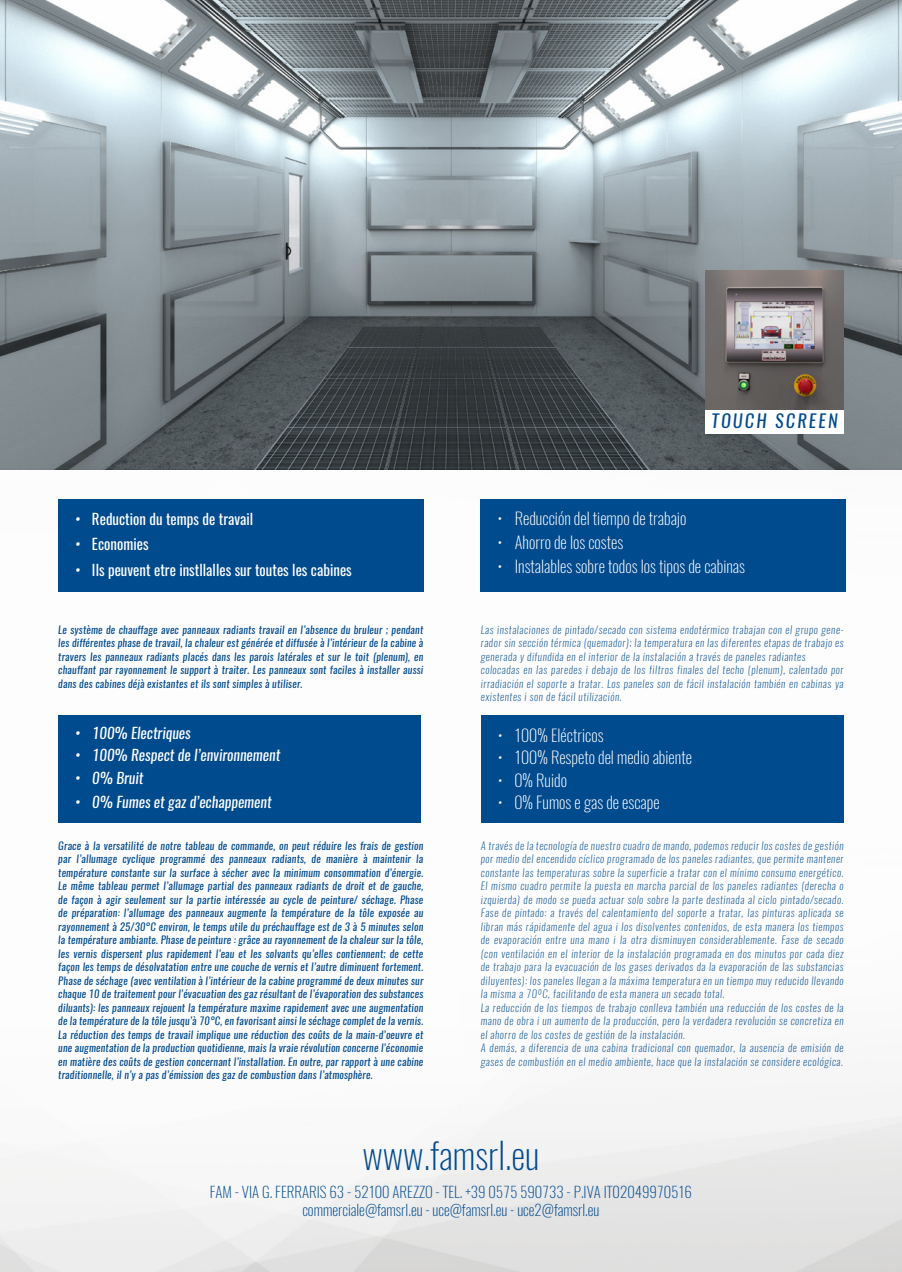
<style>
.page{position:relative;width:902px;height:1272px;background:#fff}
.page>*{position:absolute;margin:0;border:0;box-sizing:border-box;transform-origin:0 0}
.t1{font:200 36px "Oswald";color:#004a8e}
.t2{font:italic 18px "Oswald";letter-spacing:.125em;color:#004a8e}
.t3{font:200 16.5px "Oswald";color:#fff}
.t4{font:italic 200 16.5px "Oswald";color:#fff}
.t5{font:italic 15px "Oswald";color:#fff}
.t6{font:200 15px/18px "Oswald";color:#004a8e;text-align:center}
.t7{font:italic 10.5px/13.5px "Oswald";letter-spacing:.02em;color:#004a8e;text-align:justify}
.t8{font:italic 200 10.5px/13.5px "Oswald";letter-spacing:.06em;color:#004a8e}
</style>
<div class="page">
<img style="left:0;top:469px;width:901px;height:354px">
<img style="left:0;top:0;width:901px;height:469px">
<img style="left:705px;top:271px;width:138px;height:139px">
<div style="left:705px;top:410px;width:138px;height:24px;background:#fff"></div>
<div style="left:58px;top:499px;width:365px;height:92px;background:#004a8e"></div>
<div style="left:480px;top:499px;width:365px;height:92px;background:#004a8e"></div>
<div style="left:480px;top:714px;width:363px;height:108px;background:#004a8e"></div>
<div style="left:58px;top:714px;width:363px;height:108px;background:#004a8e"></div>
<h3 class="t5" style="left:75px;top:508px;width:182px">• Reduction du temps de travail</h3>
<h3 class="t5" style="left:75px;top:534px;width:77px">• Economies</h3>
<h3 class="t5" style="left:75px;top:559px;width:280px">• Ils peuvent etre instllalles sur toutes les cabines</h3>
<p class="t7" style="left:58px;top:622px;width:366px">Le système de chauffage avec panneaux radiants travail en l’absence du bruleur ; pendant les différentes phase de travail, la chaleur est générée et diffusée à l’intérieur de la cabine à travers les panneaux radiants placés dans les parois latérales et sur le toit (plenum), en chauffant par rayonnement le support à traiter. Les panneaux sont faciles à installer aussi dans des cabines déjà existantes et ils sont simples à utiliser.</p>
<h3 class="t5" style="left:75px;top:722px;width:117px">• 100% Electriques</h3>
<h3 class="t5" style="left:75px;top:744px;width:206px">• 100% Respect de l’environnement</h3>
<h3 class="t5" style="left:75px;top:767px;width:70px">• 0% Bruit</h3>
<h3 class="t5" style="left:75px;top:791px;width:198px">• 0% Fumes et gaz d’echappement</h3>
<p class="t7" style="left:58px;top:838px;width:366px">Grace à la versatilité de notre tableau de commande, on peut réduire les frais de gestion par l’allumage cyclique programmé des panneaux radiants, de manière à maintenir la température constante sur la surface à sécher avec la minimum consommation d’énergie.<br>Le même tableau permet l’allumage partial des panneaux radiants de droit et de gauche, de façon à agir seulement sur la partie intéressée au cycle de peinture/ séchage. Phase de préparation: l’allumage des panneaux augmente la température de la tôle exposée au rayonnement à 25/30°C environ, le temps utile du préchauffage est de 3 à 5 minutes selon la température ambiante. Phase de peinture : grâce au rayonnement de la chaleur sur la tôle, les vernis dispersent plus rapidement l’eau et les solvants qu’elles contiennent; de cette façon les temps de désolvatation entre une couche de vernis et l’autre diminuent fortement.<br>Phase de séchage (avec ventilation à l’intérieur de la cabine programmé de deux minutes sur chaque 10 de traitement pour l’évacuation des gaz résultant de l’évaporation des substances diluants): les panneaux rejouent la température maxime rapidement avec une augmentation de la température de la tôle jusqu’à 70°C, en favorisant ainsi le séchage complet de la vernis.<br>La réduction des temps de travail implique une réduction des coûts de la main-d’oeuvre et une augmentation de la production quotidienne, mais la vraie révolution concerne l’économie en matière des coûts de gestion concernant l’installation. En outre, par rapport à une cabine traditionnelle, il n’y a pas d’émission des gaz de combustion dans l’atmosphère.</p>
<h2 class="t2" style="left:711px;top:408px;width:127px">TOUCH SCREEN</h2>
<h3 class="t3" style="left:497px;top:507px;width:190px">• Reducción del tiempo de trabajo</h3>
<h3 class="t3" style="left:497px;top:531px;width:127px">• Ahorro de los costes</h3>
<h3 class="t3" style="left:497px;top:555px;width:249px">• Instalables sobre todos los tipos de cabinas</h3>
<p class="t8" style="left:480px;top:622px;width:364px">Las instalaciones de pintado/secado con sistema endotérmico trabajan con el grupo gene&shy;rador sin sección térmica (quemador); la temperatura en las diferentes etapas de trabajo es generada y difundida en el interior de la instalación a través de paneles radiantes colocadas en las paredes i debajo de los filtros finales del techo (plenum), calentado por irradiación el soporte a tratar. Los paneles son de fácil instalación también en cabinas ya existentes i son de fácil utilización.</p>
<h3 class="t4" style="left:497px;top:723px;width:110px">• 100% Eléctricos</h3>
<h3 class="t4" style="left:497px;top:746px;width:198px">• 100% Respeto delmedio abiente</h3>
<h3 class="t4" style="left:497px;top:768px;width:73px">• 0% Ruido</h3>
<h3 class="t4" style="left:497px;top:791px;width:166px">• 0% Fumos e gas de escape</h3>
<p class="t8" style="left:480px;top:838px;width:364px">A través de la tecnología de nuestro cuadro de mando, podemos reducir los costes de gestión por medio del encendido cíclico programado de los paneles radiantes, que permite mantener constante las temperaturas sobre la superficie a tratar con el mínimo consumo energético.<br>El mismo cuadro permite la puesta en marcha parcial de los paneles radiantes (derecha o izquierda) de modo se pueda actuar solo sobre la parte destinada al ciclo pintado/secado.<br>Fase de pintado: a través del calentamiento del soporte a tratar, las pinturas aplicada se libran más rápidamente del agua i los disolventes contenidos, de esta manera los tiempos de evaporación entre una mano i la otra disminuyen considerablemente. Fase de secado (con ventilación en el interior de la instalación programada en dos minutos por cada diez de trabajo para la evacuación de los gases derivados da la evaporación de las substancias diluyentes): los paneles llegan a la máxima temperatura en un tiempo muy reducido llevando la misma a 70ºC, facilitando de esta manera un secado total.<br>La reducción de los tiempos de trabajo conlleva también una reducción de los costes de la mano de obra i un aumento de la producción, pero la verdadera revolución se concretiza en el ahorro de los costes de gestión de la instalación.<br>A demás, a diferencia de una cabina tradicional con quemador, la ausencia de emisión de gases de combustión en el medio ambiente, hace que la instalación se considere ecológica.</p>
<h1 class="t1" style="left:362px;top:1131px;width:178px">www.famsrl.eu</h1>
<h3 class="t6" style="left:210px;top:1182px;width:483px">FAM - VIA G. FERRARIS 63 - 52100 AREZZO - TEL. +39 0575 590733 - P.IVA IT02049970516 commerciale@famsrl.eu - uce@famsrl.eu - uce2@famsrl.eu</h3>
</div>
